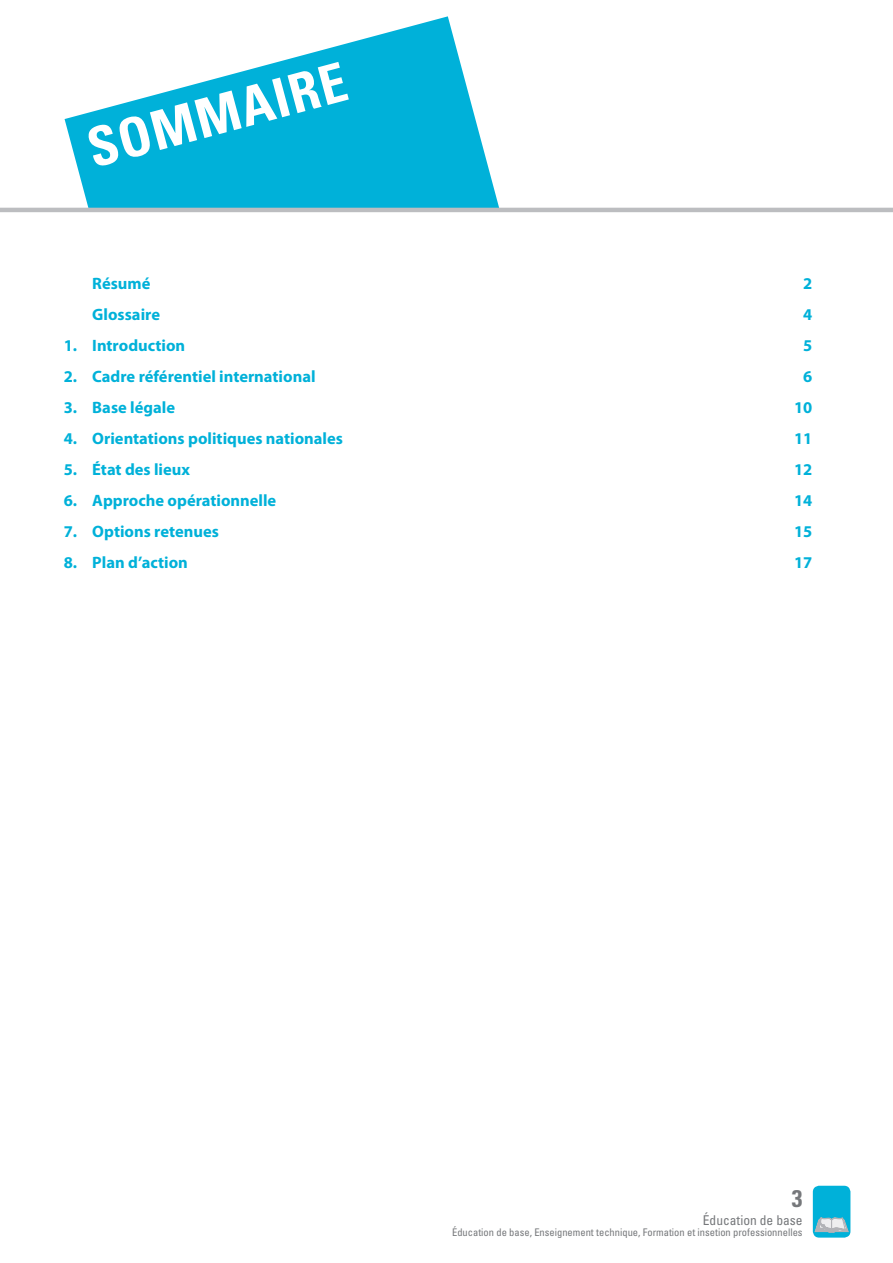
<style>
.page{position:relative;width:893px;height:1263px;background:#fff}
.page>*{position:absolute;margin:0;border:0;box-sizing:border-box;transform-origin:0 0}
.t1{font:700 condensed 54px "Univers";color:#fff}
.t2{font:700 condensed 24px "Univers";color:#76787b}
.t3{font:700 16.5px "Myriad Pro";color:#00b1d9}
.t4{font:condensed 13.5px "Univers";color:#76787b}
.t5{font:condensed 10.5px "Univers";color:#76787b}
</style>
<div class="page">
<div style="left:813px;top:1186px;width:37px;height:51px;background:#00b1d9;border-radius:6px"></div>
<svg style="left:815px;top:1218px;width:33px;height:14px"></svg>
<svg style="left:65px;top:16px;width:435px;height:192px;fill:#00b1d9"></svg>
<hr style="left:0;top:208px;width:893px;height:4px;background:#bcbdc0">
<p class="t1" style="left:80px;top:117px;width:267px;rotate:-15deg">SOMMAIRE</p>
<p class="t3" style="left:92px;top:272px;width:60px">Résumé</p>
<p class="t3" style="left:803px;top:272px;width:11px">2</p>
<p class="t3" style="left:92px;top:303px;width:69px">Glossaire</p>
<p class="t3" style="left:803px;top:303px;width:11px">4</p>
<p class="t3" style="left:64px;top:334px;width:123px">1. Introduction</p>
<p class="t3" style="left:803px;top:334px;width:11px">5</p>
<p class="t3" style="left:64px;top:365px;width:253px">2. Cadre référentiel international</p>
<p class="t3" style="left:803px;top:365px;width:11px">6</p>
<p class="t3" style="left:64px;top:396px;width:113px">3. Base légale</p>
<p class="t3" style="left:794px;top:396px;width:20px">10</p>
<p class="t3" style="left:64px;top:427px;width:281px">4. Orientations politiques nationales</p>
<p class="t3" style="left:794px;top:427px;width:20px">11</p>
<p class="t3" style="left:64px;top:458px;width:128px">5. État des lieux</p>
<p class="t3" style="left:794px;top:458px;width:20px">12</p>
<p class="t3" style="left:64px;top:489px;width:214px">6. Approche opérationnelle</p>
<p class="t3" style="left:794px;top:489px;width:20px">14</p>
<p class="t3" style="left:64px;top:520px;width:157px">7. Options retenues</p>
<p class="t3" style="left:794px;top:520px;width:20px">15</p>
<p class="t3" style="left:64px;top:551px;width:126px">8. Plan d’action</p>
<p class="t3" style="left:794px;top:551px;width:20px">17</p>
<h2 class="t2" style="left:792px;top:1183px;width:12px">3</h2>
<p class="t4" style="left:703px;top:1212px;width:101px">Éducation de base</p>
<p class="t5" style="left:452px;top:1225px;width:352px">Éducation de base, Enseignement technique, Formation et insetion professionnelles</p>
</div>
